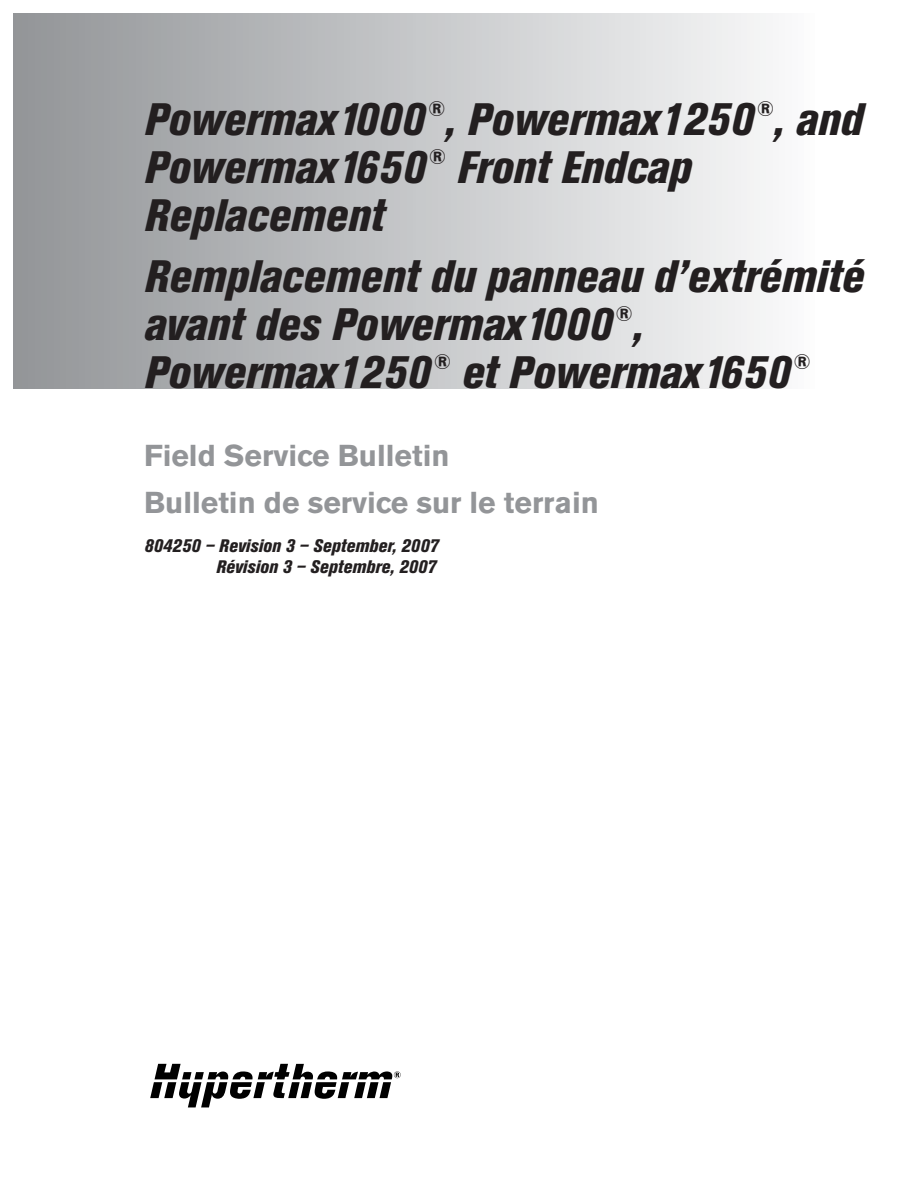
<style>
.page{position:relative;width:918px;height:1188px;background:#fff}
.page>*{position:absolute;margin:0;border:0;box-sizing:border-box;transform-origin:0 0}
.t1{font:italic 800 condensed 45px/48px "Akzidenz Grotesk BE";color:#231f20}
.t2{font:700 30px/46.5px "Akzidenz Grotesk BE";color:#939598}
.t3{font:italic 800 condensed 18px/21px "Akzidenz Grotesk BE";color:#231f20;text-align:right}
</style>
<div class="page">
<div style="left:14px;top:14px;width:801px;height:375px;background:linear-gradient(to right,#929497,#fbfbfc)"></div>
<svg style="left:150px;top:1064px;width:251px;height:43px"></svg>
<p class="t1" style="left:144px;top:99px;width:720px">Powermax1000<sup>®</sup>, Powermax1250<sup>®</sup>, and<br>Powermax1650<sup>®</sup> Front Endcap<br>Replacement</p>
<p class="t1" style="left:144px;top:256px;width:721px">Remplacement du panneau d’extrémité avant des Powermax1000<sup>®</sup>,<br>Powermax1250<sup>®</sup> et Powermax1650<sup>®</sup></p>
<p class="t2" style="left:144px;top:435px;width:456px">Field Service Bulletin<br>Bulletin de service sur le terrain</p>
<p class="t3" style="left:144px;top:536px;width:296px">804250 – Revision 3 – September, 2007<br>Révision 3 – Septembre, 2007</p>
</div>
